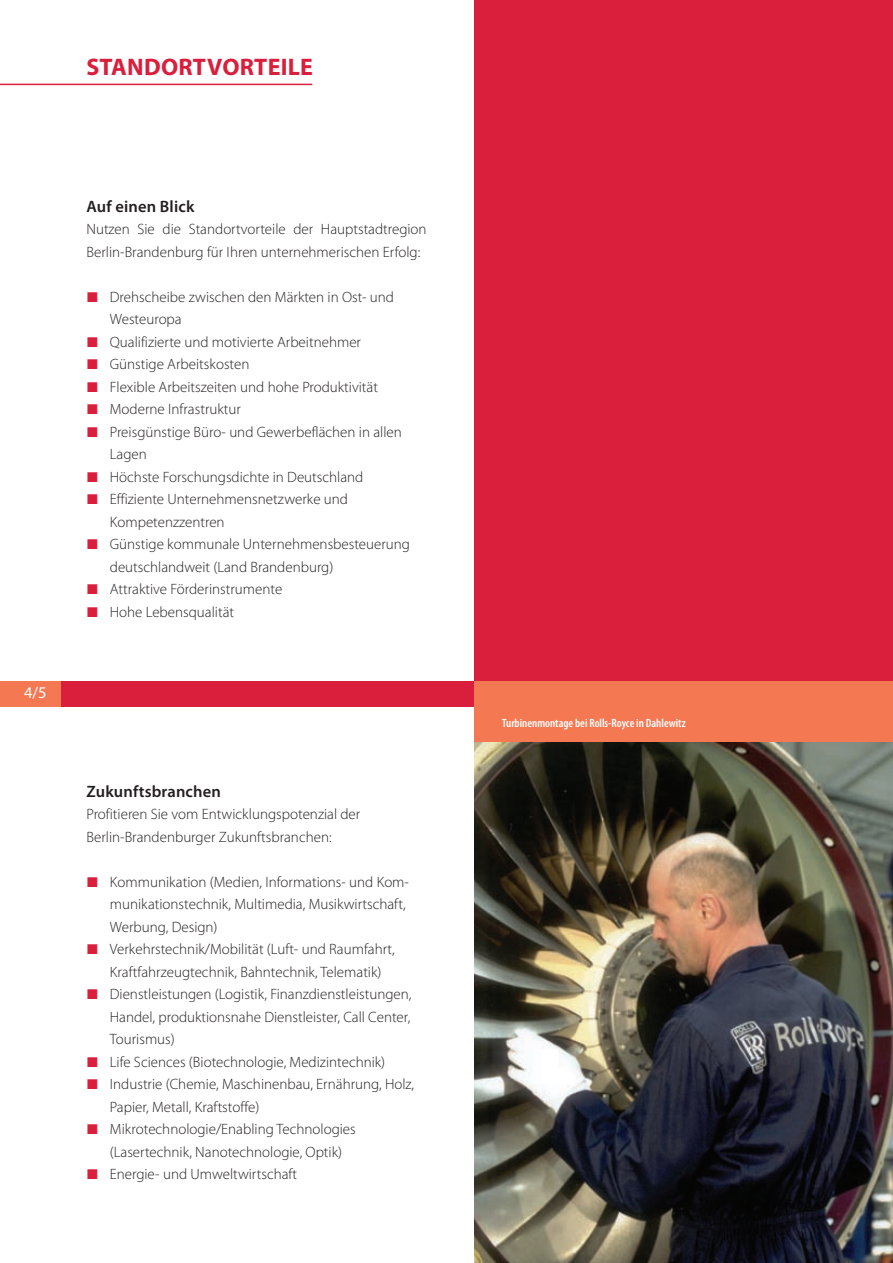
<style>
.page{position:relative;width:893px;height:1263px;background:#fff}
.page>*{position:absolute;margin:0;border:0;box-sizing:border-box;transform-origin:0 0}
.t1{font:700 24px "Myriad Pro";letter-spacing:.01em;color:#da1f3d}
.t2{font:600 16.5px "Myriad Pro";letter-spacing:.01em;color:#231f20}
.t3{font:16.5px "Myriad Pro";color:#fff}
.t4{font:300 15px/22.5px "Myriad Pro";color:#231f20}
.t5{font:600 condensed 12px "Myriad Pro";color:#fff}
</style>
<div class="page">
<hr style="left:0;top:84px;width:312px;height:1px;background:#da1f3d">
<div style="left:0;top:681px;width:61px;height:26px;background:#f47953"></div>
<div style="left:61px;top:681px;width:414px;height:26px;background:#da1f3d"></div>
<img style="left:475px;top:742px;width:418px;height:521px">
<div style="left:475px;top:0;width:418px;height:681px;background:#da1f3d"></div>
<div style="left:475px;top:681px;width:418px;height:61px;background:#f47953"></div>
<h1 class="t1" style="left:86px;top:51px;width:228px">STANDORTVORTEILE</h1>
<p class="t3" style="left:24px;top:683px;width:24px">4/5</p>
<p class="t2" style="left:86px;top:195px;width:109px">Auf einen Blick</p>
<p class="t4" style="left:86px;top:218px;width:342px">Nutzen Sie die Standortvorteile der Hauptstadtregion<br>Berlin-Brandenburg für Ihren unternehmerischen Erfolg:</p>
<p class="t4" style="left:110px;top:285px;width:302px">Drehscheibe zwischen den Märkten in Ost- und<br>Westeuropa<br>Qualifizierte und motivierte Arbeitnehmer<br>Günstige Arbeitskosten<br>Flexible Arbeitszeiten und hohe Produktivität<br>Moderne Infrastruktur<br>Preisgünstige Büro- und Gewerbeflächen in allen<br>Lagen<br>Höchste Forschungsdichte in Deutschland<br>Effiziente Unternehmensnetzwerke und<br>Kompetenzzentren<br>Günstige kommunale Unternehmensbesteuerung deutschlandweit (Land Brandenburg)<br>Attraktive Förderinstrumente<br>Hohe Lebensqualität</p>
<p class="t2" style="left:86px;top:780px;width:136px">Zukunftsbranchen</p>
<p class="t4" style="left:86px;top:803px;width:275px">Profitieren Sie vom Entwicklungspotenzial der<br>Berlin-Brandenburger Zukunftsbranchen:</p>
<p class="t4" style="left:110px;top:870px;width:306px">Kommunikation (Medien, Informations- und Kom&shy;munikationstechnik, Multimedia, Musikwirtschaft, Werbung, Design)<br>Verkehrstechnik/Mobilität (Luft- und Raumfahrt, Kraftfahrzeugtechnik, Bahntechnik, Telematik)<br>Dienstleistungen (Logistik, Finanzdienstleistungen, Handel, produktionsnahe Dienstleister, Call Center, Tourismus)<br>Life Sciences (Biotechnologie, Medizintechnik)<br>Industrie (Chemie, Maschinenbau, Ernährung, Holz, Papier, Metall, Kraftstoffe)<br>Mikrotechnologie/Enabling Technologies (Lasertechnik, Nanotechnologie, Optik)<br>Energie- und Umweltwirtschaft</p>
<p class="t5" style="left:502px;top:716px;width:185px">Turbinenmontage bei Rolls-Royce in Dahlewitz</p>
</div>
